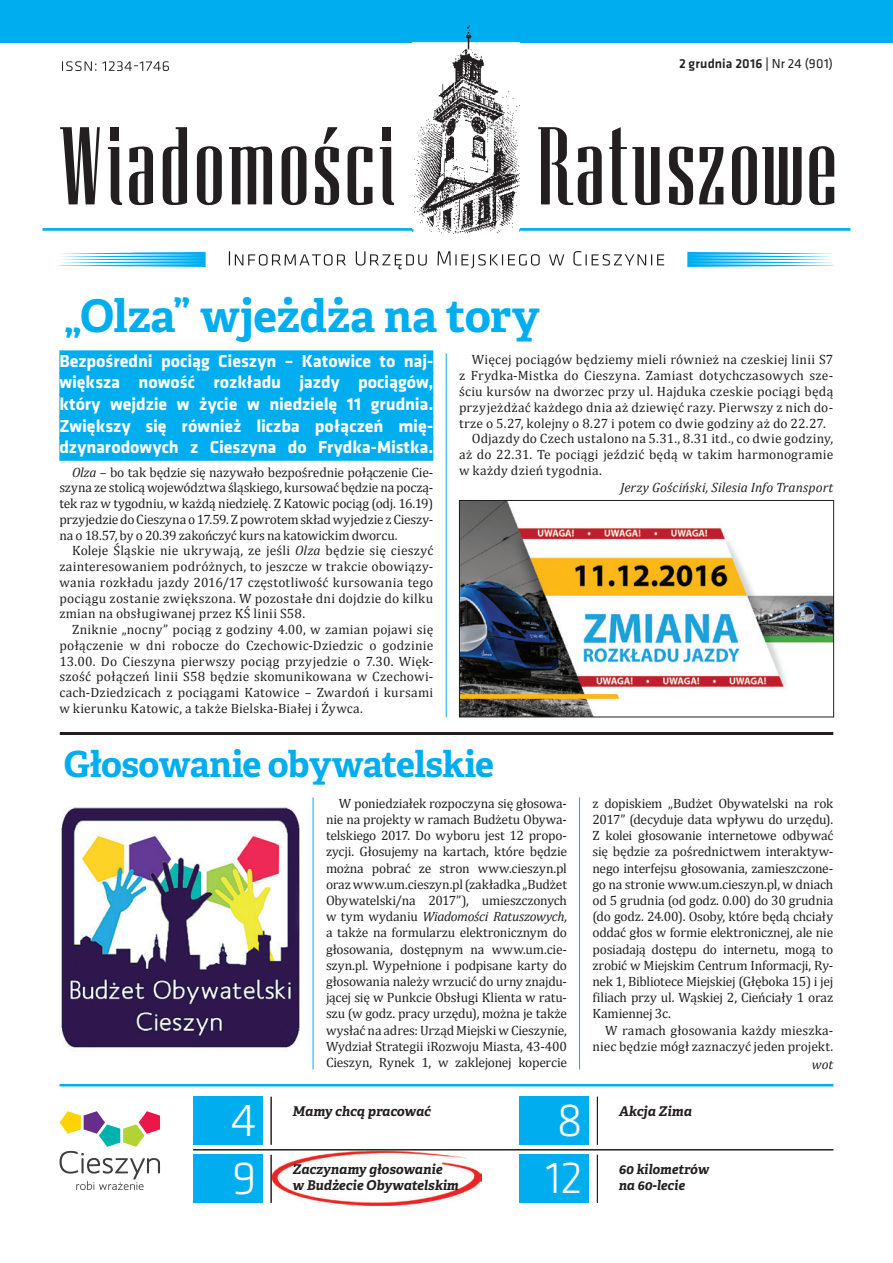
<style>
.page{position:relative;width:893px;height:1263px;background:#fff}
.page>*{position:absolute;margin:0;border:0;box-sizing:border-box;transform-origin:0 0}
.t1{font:300 48px/58.2px "Klavika";color:#fff}
.t2{font:300 46.5px "Klavika";color:#fff}
.t3{font:700 45px "Adelle Basic";letter-spacing:-.005em;color:#00aeef}
.t4{font:700 36px "Adelle Basic";letter-spacing:-.015em;color:#00aeef}
.t5{font:700 18px/21.6px "Klavika";color:#fff;text-align:justify}
.t6{font:13.5px/16.2px "Cambria";letter-spacing:.01em;color:#231f20;text-align:justify}
.t7{font:italic 700 13.5px/16.2px "Adelle Basic";color:#231f20}
.t8{font:italic 13.5px "Cambria";letter-spacing:.005em;color:#231f20}
.t9{font:500 13.5px "Klavika";letter-spacing:.01em;color:#231f20}
.t10{font:italic 700 13.35px/16.2px "Adelle Basic";color:#231f20}
.s1{font-weight:400}
.s2{font-style:italic}
</style>
<div class="page">
<img style="left:272px;top:1150px;width:209px;height:55px">
<div style="left:0;top:0;width:893px;height:43px;background:#00aeef"></div>
<hr style="left:43px;top:228px;width:371px;height:3px;background:#00aeef">
<hr style="left:519px;top:228px;width:331px;height:3px;background:#00aeef">
<svg style="left:59px;top:252px;width:147px;height:15px"></svg>
<svg style="left:687px;top:252px;width:146px;height:15px"></svg>
<img style="left:413px;top:25px;width:107px;height:208px">
<svg style="left:809px;top:146px;width:25px;height:59px"></svg>
<svg style="left:699px;top:147px;width:24px;height:57px"></svg>
<svg style="left:669px;top:146px;width:24px;height:59px"></svg>
<svg style="left:609px;top:127px;width:51px;height:78px"></svg>
<svg style="left:732px;top:146px;width:70px;height:59px"></svg>
<svg style="left:538px;top:127px;width:64px;height:78px"></svg>
<svg style="left:197px;top:146px;width:25px;height:59px"></svg>
<svg style="left:282px;top:146px;width:24px;height:59px"></svg>
<svg style="left:129px;top:146px;width:24px;height:59px"></svg>
<div style="left:383px;top:127px;width:8px;height:13px;background:#231f20"></div>
<svg style="left:380px;top:147px;width:14px;height:58px"></svg>
<div style="left:111px;top:127px;width:8px;height:13px;background:#231f20"></div>
<svg style="left:108px;top:147px;width:14px;height:58px"></svg>
<svg style="left:229px;top:146px;width:43px;height:58px"></svg>
<svg style="left:60px;top:127px;width:40px;height:77px"></svg>
<svg style="left:315px;top:127px;width:24px;height:78px"></svg>
<svg style="left:348px;top:146px;width:24px;height:59px"></svg>
<svg style="left:163px;top:127px;width:24px;height:78px"></svg>
<svg style="left:62px;top:61px;width:107px;height:10px"></svg>
<svg style="left:229px;top:251px;width:435px;height:18px"></svg>
<svg style="left:60px;top:1111px;width:100px;height:79px"></svg>
<hr style="left:193px;top:1149px;width:640px;height:1px;background:#231f20">
<hr style="left:60px;top:1084px;width:773px;height:2px;background:#00aeef">
<div style="left:519px;top:1155px;width:70px;height:48px;background:#00aeef"></div>
<div style="left:519px;top:1097px;width:70px;height:48px;background:#00aeef"></div>
<hr style="left:597px;top:1097px;width:1px;height:48px;background:#231f20">
<hr style="left:597px;top:1155px;width:1px;height:48px;background:#231f20">
<div style="left:193px;top:1155px;width:70px;height:48px;background:#00aeef"></div>
<div style="left:193px;top:1097px;width:70px;height:48px;background:#00aeef"></div>
<hr style="left:271px;top:1097px;width:1px;height:48px;background:#231f20">
<hr style="left:271px;top:1155px;width:1px;height:48px;background:#231f20">
<hr style="left:579px;top:797px;width:1px;height:272px;background:#00aeef">
<img style="left:61px;top:807px;width:239px;height:241px">
<hr style="left:313px;top:797px;width:1px;height:272px;background:#00aeef">
<hr style="left:60px;top:732px;width:773px;height:3px;background:#231f20">
<div style="left:59px;top:350px;width:374px;height:24px;background:#00aeef"></div>
<div style="left:59px;top:372px;width:374px;height:24px;background:#00aeef"></div>
<div style="left:59px;top:394px;width:374px;height:24px;background:#00aeef"></div>
<div style="left:59px;top:415px;width:374px;height:24px;background:#00aeef"></div>
<div style="left:59px;top:437px;width:374px;height:24px;background:#00aeef"></div>
<img style="left:461px;top:502px;width:371px;height:213px">
<div style="left:459px;top:500px;width:375px;height:217px;border:1px solid #231f20"></div>
<hr style="left:446px;top:353px;width:1px;height:364px;background:#00aeef">
<p class="t9" style="left:679px;top:55px;width:155px">2 grudnia 2016 | <span class="s1">Nr 24 (901)</span></p>
<h3 class="t3" style="left:64px;top:287px;width:478px">„Olza” wjeżdża na tory</h3>
<h3 class="t5" style="left:59px;top:349px;width:376px">Bezpośredni pociąg Cieszyn – Katowice to naj&shy;większa nowość rozkładu jazdy pociągów, który wejdzie w życie w niedzielę 11 grudnia.<br>Zwiększy się również liczba połączeń mię&shy;dzynarodowych z Cieszyna do Frydka-Mistka.</h3>
<p class="t6" style="left:59px;top:464px;width:375px;line-height:15.8px;text-indent:13px"><span class="s2">Olza</span> – bo tak będzie się nazywało bezpośrednie połączenie Cie&shy;szyna ze stolicą województwa śląskiego, kursować będzie na począ&shy;tek raz w tygodniu, w każdą niedzielę. Z Katowic pociąg (odj. 16.19) przyjedzie do Cieszyna o17.59. Z powrotem skład wyjedzie z Cieszy&shy;na o 18.57, by o 20.39 zakończyć kurs na katowickim dworcu.</p>
<p class="t6" style="left:59px;top:543px;width:375px;line-height:15.8px;text-indent:13px">Koleje Śląskie nie ukrywają, ze jeśli <span class="s2">Olza</span> będzie się cieszyć zainteresowaniem podróżnych, to jeszcze w trakcie obowiązy&shy;wania rozkładu jazdy 2016/17 częstotliwość kursowania tego pociągu zostanie zwiększona. W pozostałe dni dojdzie do kilku zmian na obsługiwanej przez KŚ linii S58.</p>
<p class="t6" style="left:59px;top:622px;width:375px;line-height:15.8px;text-indent:13px">Zniknie „nocny” pociąg z godziny 4.00, w zamian pojawi się połączenie w dni robocze do Czechowic-Dziedzic o godzinie 13.00. Do Cieszyna pierwszy pociąg przyjedzie o 7.30. Więk&shy;szość połączeń linii S58 będzie skomunikowana w Czechowi&shy;cach-Dziedzicach z pociągami Katowice – Zwardoń i kursami w kierunku Katowic, a także Bielska-Białej i Żywca.</p>
<p class="t6" style="left:472px;top:351px;width:363px">Więcej pociągów będziemy mieli również na czeskiej linii S7</p>
<p class="t6" style="left:459px;top:367px;width:376px">z Frydka-Mistka do Cieszyna. Zamiast dotychczasowych sze-</p>
<p class="t6" style="left:459px;top:383px;width:376px">ściu kursów na dworzec przy ul. Hajduka czeskie pociągi będą</p>
<p class="t6" style="left:459px;top:399px;width:376px">przyjeżdżać każdego dnia aż dziewięć razy. Pierwszy z nich do-</p>
<p class="t6" style="left:459px;top:415px;width:368px">trze o 5.27, kolejny o 8.27 i potem co dwie godziny aż do 22.27.</p>
<p class="t6" style="left:472px;top:431px;width:363px">Odjazdy do Czech ustalono na 5.31., 8.31 itd., co dwie godziny,</p>
<p class="t6" style="left:459px;top:447px;width:376px">aż do 22.31. Te pociągi jeździć będą w takim harmonogramie</p>
<p class="t6" style="left:459px;top:462px;width:144px">w każdy dzień tygodnia.</p>
<p class="t8" style="left:620px;top:479px;width:214px">Jerzy Gościński, Silesia Info Transport</p>
<h3 class="t4" style="left:64px;top:741px;width:432px">Głosowanie obywatelskie</h3>
<p class="t6" style="left:326px;top:795px;width:242px;text-indent:13px">W poniedziałek rozpoczyna się głosowa&shy;nie na projekty w ramach Budżetu Obywa&shy;telskiego 2017. Do wyboru jest 12 propo&shy;zycji. Głosujemy na kartach, które będzie można pobrać ze stron www.cieszyn.pl oraz www.um.cieszyn.pl (zakładka „Budżet Obywatelski/na 2017”), umieszczonych w tym wydaniu <span class="s2">Wiadomości Ratuszowych</span>, a także na formularzu elektronicznym do głosowania, dostępnym na www.um.cie&shy;szyn.pl. Wypełnione i podpisane karty do głosowania należy wrzucić do urny znajdu&shy;jącej się w Punkcie Obsługi Klienta w ratu&shy;szu (w godz. pracy urzędu), można je także wysłać na adres: Urząd Miejski w Cieszynie, Wydział Strategii iRozwoju Miasta, 43-400<br>Cieszyn, Rynek 1, w zaklejonej kopercie</p>
<p class="t6" style="left:592px;top:795px;width:242px">z dopiskiem „Budżet Obywatelski na rok 2017” (decyduje data wpływu do urzędu).<br>Z kolei głosowanie internetowe odbywać się będzie za pośrednictwem interaktyw&shy;nego interfejsu głosowania, zamieszczone&shy;go na stronie www.um.cieszyn.pl, w dniach od 5 grudnia (od godz. 0.00) do 30 grudnia (do godz. 24.00). Osoby, które będą chciały oddać głos w formie elektronicznej, ale nie posiadają dostępu do internetu, mogą to zrobić w Miejskim Centrum Informacji, Ry&shy;nek 1, Bibliotece Miejskiej (Głęboka 15) i jej filiach przy ul. Wąskiej 2, Cieńciały 1 oraz Kamiennej 3c.</p>
<p class="t6" style="left:592px;top:1022px;width:242px;text-align:right">W ramach głosowania każdy mieszka&shy;niec będzie mógł zaznaczyć jeden projekt.</p>
<p class="t8" style="left:812px;top:1056px;width:23px">wot</p>
<h1 class="t1" style="left:231px;top:1090px;width:27px">4<br>9</h1>
<h1 class="t1" style="left:556px;top:1090px;width:28px">8</h1>
<p class="t7" style="left:292px;top:1103px;width:140px">Mamy chcą pracować</p>
<h2 class="t2" style="left:546px;top:1149px;width:39px">12</h2>
<p class="t7" style="left:292px;top:1161px;width:168px">Zaczynamy głosowanie<br>w Budżecie Obywatelskim</p>
<p class="t7" style="left:619px;top:1103px;width:75px">Akcja Zima</p>
<p class="t10" style="left:619px;top:1161px;width:92px">60 kilometrów na 60-lecie</p>
</div>
